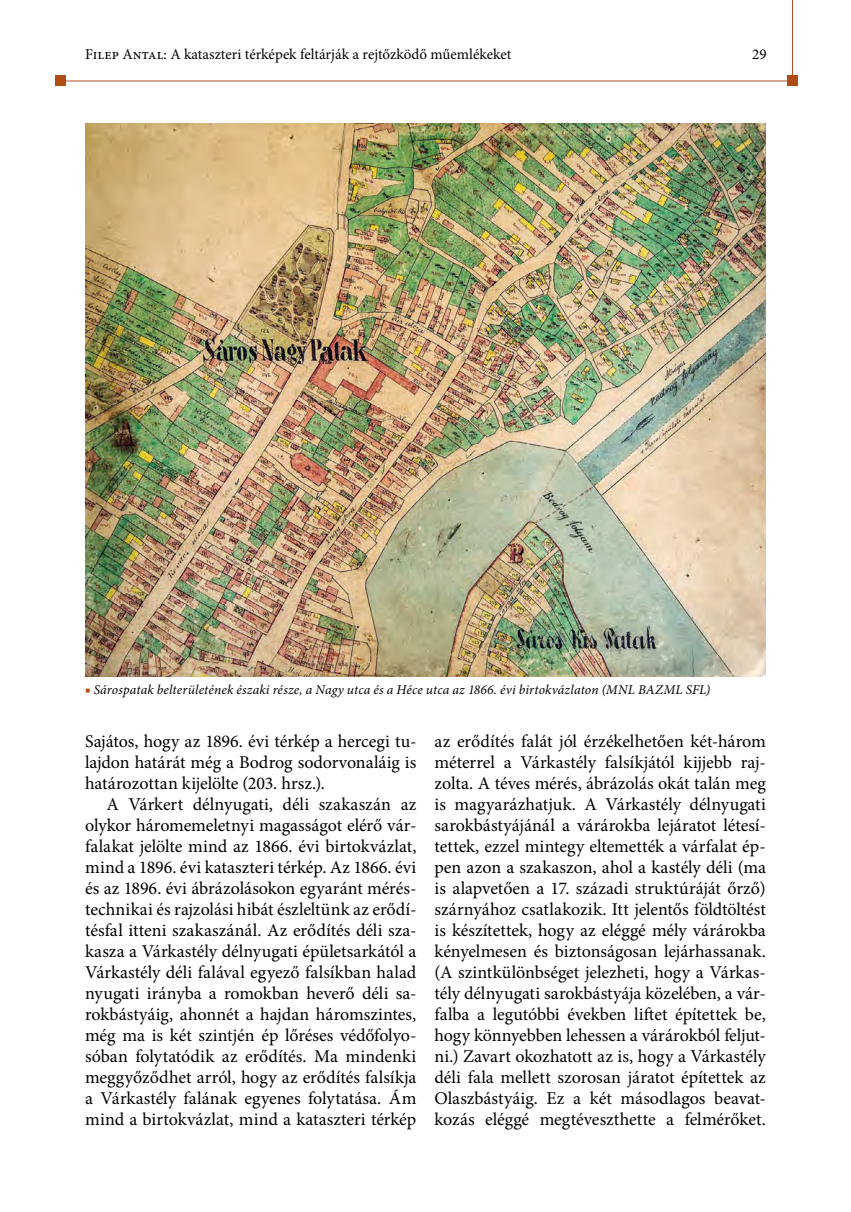
<style>
.page{position:relative;width:851px;height:1212px;background:#fff}
.page>*{position:absolute;margin:0;border:0;box-sizing:border-box;transform-origin:0 0}
.t1{font:18px/21px "Minion Pro";letter-spacing:-.005em;color:#000;text-align:justify}
.t2{font:15px "Minion Pro";color:#000}
.képaláírás{font:italic 13.5px "Minion Pro";letter-spacing:.01em;color:#000}
.s1{color:#ae4e14}
</style>
<div class="page">
<hr style="left:59px;top:81px;width:733px;height:1px;background:#ae4f25">
<hr style="left:792px;top:0;width:1px;height:86px;background:#ae4f25">
<div style="left:55px;top:75px;width:11px;height:11px;background:#ae4e14"></div>
<div style="left:787px;top:75px;width:10px;height:11px;background:#ae4e14"></div>
<img style="left:85px;top:123px;width:680px;height:554px">
<p class="t2" style="left:85px;top:44px;width:427px">Filep Antal: A kataszteri térképek feltárják a rejtőzködő műemlékeket</p>
<p class="t2" style="left:752px;top:45px;width:16px">29</p>
<p class="képaláírás" style="left:85px;top:681px;width:626px"><span class="s1">■</span> Sárospatak belterületének északi része, a Nagy utca és a Héce utca az 1866. évi birtokvázlaton (MNL BAZML SFL)</p>
<p class="t1" style="left:85px;top:731px;width:333px">Sajátos, hogy az 1896. évi térkép a hercegi tu&shy;lajdon határát még a Bodrog sodorvonaláig is határozottan kijelölte (203. hrsz.).</p>
<p class="t1" style="left:85px;top:794px;width:333px;text-indent:21px">A Várkert délnyugati, déli szakaszán az olykor háromemeletnyi magasságot elérő vár&shy;falakat jelölte mind az 1866. évi birtokvázlat, mind a 1896. évi kataszteri térkép. Az 1866. évi és az 1896. évi ábrázolásokon egyaránt mérés&shy;technikai és rajzolási hibát észleltünk az erődí&shy;tésfal itteni szakaszánál. Az erődítés déli sza&shy;kasza a Várkastély délnyugati épületsarkától a Várkastély déli falával egyező falsíkban halad nyugati irányba a romokban heverő déli sa&shy;rokbástyáig, ahonnét a hajdan háromszintes, még ma is két szintjén ép lőréses védőfolyo&shy;sóban folytatódik az erődítés. Ma mindenki meggyőződhet arról, hogy az erődítés falsíkja a Várkastély falának egyenes folytatása. Ám mind a birtokvázlat, mind a kataszteri térkép</p>
<p class="t1" style="left:434px;top:731px;width:333px">az erődítés falát jól érzékelhetően két-három méterrel a Várkastély falsíkjától kijjebb raj&shy;zolta. A téves mérés, ábrázolás okát talán meg is magyarázhatjuk. A Várkastély délnyugati sarokbástyájánál a várárokba lejáratot létesí&shy;tettek, ezzel mintegy eltemették a várfalat ép&shy;pen azon a szakaszon, ahol a kastély déli (ma is alapvetően a 17. századi struktúráját őrző) szárnyához csatlakozik. Itt jelentős földtöltést is készítettek, hogy az eléggé mély várárokba kényelmesen és biztonságosan lejárhassanak. (A szintkülönbséget jelezheti, hogy a Várkas&shy;tély délnyugati sarokbástyája közelében, a vár&shy;falba a legutóbbi években liftet építettek be, hogy könnyebben lehessen a várárokból feljut&shy;ni.) Zavart okozhatott az is, hogy a Várkastély déli fala mellett szorosan járatot építettek az Olaszbástyáig. Ez a két másodlagos beavat&shy;kozás eléggé megtéveszthette a felmérőket.</p>
</div>
